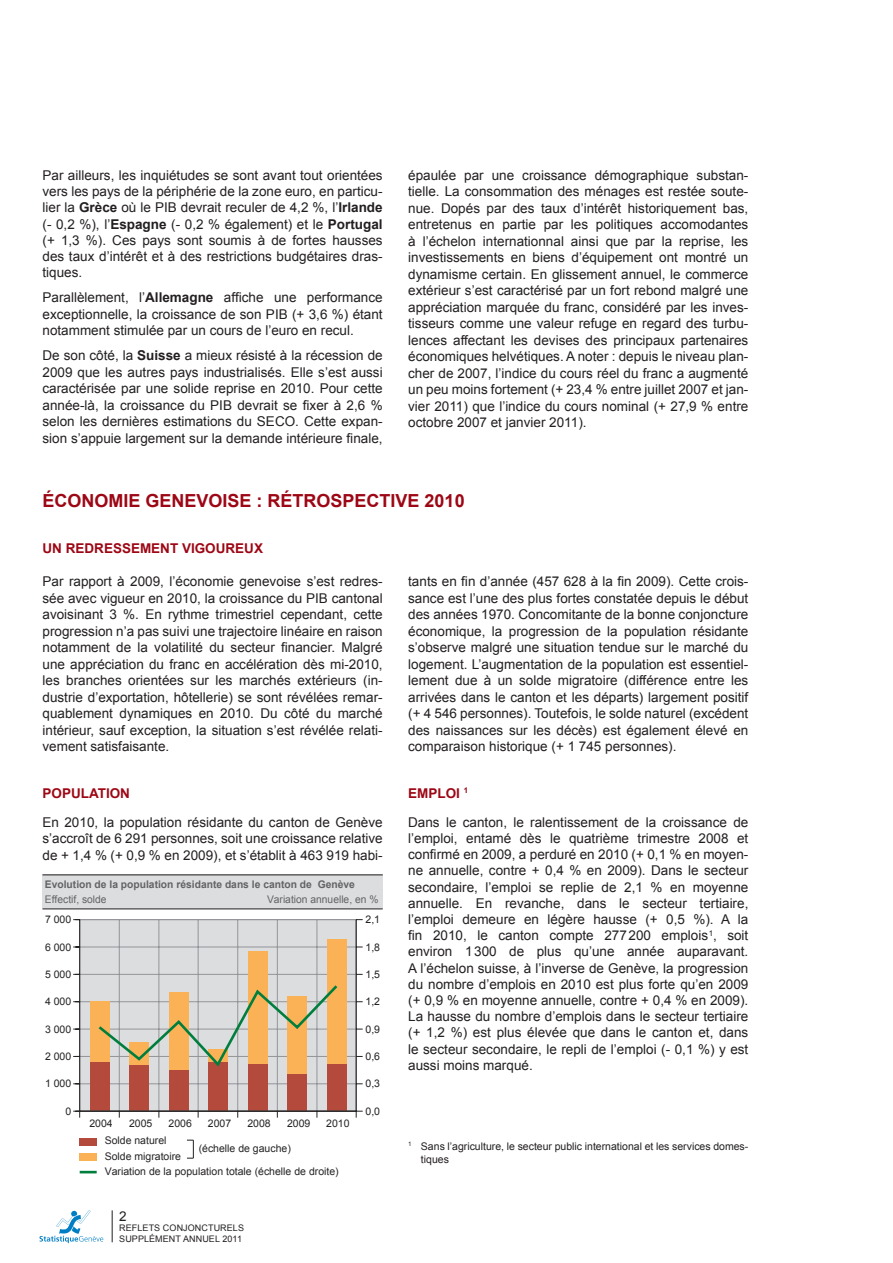
<style>
.page{position:relative;width:893px;height:1263px;background:#fff}
.page>*{position:absolute;margin:0;border:0;box-sizing:border-box;transform-origin:0 0}
.t1{font:700 18px "Arial";color:#9d0715}
.t2{font:13.5px/16.5px "Arial";color:#231f20;text-align:justify}
.t3{font:700 13.5px "Arial";color:#9d0715}
.t4{font:10.5px/15.3px "Arial";color:#262324}
.t5{font:10.5px/13.5px "Arial";color:#231f20}
.t6{font:700 10.5px "Arial";color:#636366}
.t7{font:10.5px "Arial";color:#636366}
.t8{font:9px/10.5px "Arial";letter-spacing:.01em;color:#231f20}
.t9{font:700 7.8px "Arial";color:#9d0715}
.s1{font-weight:700}
</style>
<div class="page">
<hr style="left:112px;top:1210px;width:1px;height:32px;background:#231f20">
<svg style="left:39px;top:1210px;width:64px;height:33px"></svg>
<div style="left:43px;top:875px;width:340px;height:34px;background:#dcdddf"></div>
<hr style="left:43px;top:909px;width:340px;height:1px;background:#231f20">
<hr style="left:43px;top:875px;width:340px;height:1px;background:#231f20">
<div style="left:80px;top:1138px;width:17px;height:7px;background:#b44a3c"></div>
<div style="left:80px;top:1153px;width:17px;height:7px;background:#fbb256"></div>
<svg style="left:80px;top:1171px;width:17px;height:2px"></svg>
<svg style="left:187px;top:1140px;width:7px;height:19px"></svg>
<div style="left:80px;top:920px;width:276px;height:191px;background:#dcdddf"></div>
<hr style="left:317px;top:920px;width:1px;height:191px;background:#939598">
<hr style="left:277px;top:920px;width:1px;height:191px;background:#939598">
<hr style="left:237px;top:920px;width:1px;height:191px;background:#939598">
<hr style="left:198px;top:920px;width:1px;height:191px;background:#939598">
<hr style="left:159px;top:920px;width:1px;height:191px;background:#939598">
<hr style="left:119px;top:920px;width:1px;height:191px;background:#939598">
<hr style="left:80px;top:947px;width:277px;height:1px;background:#939598">
<hr style="left:80px;top:974px;width:277px;height:1px;background:#939598">
<hr style="left:80px;top:1001px;width:277px;height:1px;background:#939598">
<hr style="left:80px;top:1029px;width:277px;height:1px;background:#939598">
<hr style="left:80px;top:1056px;width:277px;height:1px;background:#939598">
<hr style="left:80px;top:1083px;width:277px;height:1px;background:#939598">
<div style="left:90px;top:1062px;width:20px;height:49px;background:#b44a3c"></div>
<div style="left:90px;top:1001px;width:20px;height:61px;background:#fbb256"></div>
<div style="left:129px;top:1065px;width:20px;height:46px;background:#b44a3c"></div>
<div style="left:169px;top:1070px;width:19px;height:41px;background:#b44a3c"></div>
<div style="left:169px;top:993px;width:19px;height:77px;background:#fbb256"></div>
<div style="left:208px;top:1061px;width:20px;height:50px;background:#b44a3c"></div>
<div style="left:248px;top:1063px;width:19px;height:48px;background:#b44a3c"></div>
<div style="left:248px;top:951px;width:19px;height:112px;background:#fbb256"></div>
<div style="left:287px;top:1074px;width:20px;height:37px;background:#b44a3c"></div>
<div style="left:287px;top:996px;width:20px;height:78px;background:#fbb256"></div>
<div style="left:327px;top:1063px;width:19px;height:48px;background:#b44a3c"></div>
<div style="left:327px;top:939px;width:19px;height:124px;background:#fbb256"></div>
<hr style="left:80px;top:919px;width:277px;height:1px;background:#939598">
<hr style="left:356px;top:920px;width:1px;height:191px;background:#262324">
<hr style="left:80px;top:1111px;width:277px;height:1px;background:#262324">
<hr style="left:79px;top:920px;width:1px;height:191px;background:#262324">
<svg style="left:356px;top:1111px;width:7px;height:7px"></svg>
<svg style="left:73px;top:1111px;width:7px;height:7px"></svg>
<svg style="left:98px;top:982px;width:242px;height:87px"></svg>
<p class="t2" style="left:43px;top:167px;width:342px">Par ailleurs, les inquiétudes se sont avant tout orientées vers les pays de la périphérie de la zone euro, en particu&shy;lier la <span class="s1">Grèce</span> où le PIB devrait reculer de 4,2 %, l’<span class="s1">Irlande </span>(- 0,2 %), l’<span class="s1">Espagne</span> (- 0,2 % également) et le <span class="s1">Portugal </span>(+ 1,3 %). Ces pays sont soumis à de fortes hausses des taux d’intérêt et à des restrictions budgétaires dras&shy;tiques.</p>
<p class="t2" style="left:43px;top:289px;width:342px">Parallèlement, l’<span class="s1">Allemagne</span> affiche une performance exceptionnelle, la croissance de son PIB (+ 3,6 %) étant notamment stimulée par un cours de l’euro en recul.</p>
<p class="t2" style="left:43px;top:347px;width:342px">De son côté, la <span class="s1">Suisse</span> a mieux résisté à la récession de 2009 que les autres pays industrialisés. Elle s’est aussi caractérisée par une solide reprise en 2010. Pour cette année-là, la croissance du PIB devrait se fixer à 2,6 % selon les dernières estimations du SECO. Cette expan&shy;sion s’appuie largement sur la demande intérieure finale,</p>
<p class="t2" style="left:408px;top:167px;width:342px">épaulée par une croissance démographique substan&shy;tielle. La consommation des ménages est restée soute&shy;nue. Dopés par des taux d’intérêt historiquement bas, entretenus en partie par les politiques accomodantes à l’échelon internationnal ainsi que par la reprise, les investissements en biens d’équipement ont montré un dynamisme certain. En glissement annuel, le commerce extérieur s’est caractérisé par un fort rebond malgré une appréciation marquée du franc, considéré par les inves&shy;tisseurs comme une valeur refuge en regard des turbu&shy;lences affectant les devises des principaux partenaires économiques helvétiques. A noter : depuis le niveau plan&shy;cher de 2007, l’indice du cours réel du franc a augmenté un peu moins fortement (+ 23,4 % entre juillet 2007 et jan&shy;vier 2011) que l’indice du cours nominal (+ 27,9 % entre octobre 2007 et janvier 2011).</p>
<h1 class="t1" style="left:43px;top:488px;width:40px">écono</h1>
<h1 class="t1" style="left:109px;top:488px;width:64px">mie gene</h1>
<h1 class="t1" style="left:197px;top:488px;width:24px">voise</h1>
<h1 class="t1" style="left:257px;top:488px;width:50px">: rétros</h1>
<h1 class="t1" style="left:343px;top:488px;width:124px">pective 2010</h1>
<p class="t3" style="left:43px;top:539px;width:62px">un redresse</p>
<p class="t3" style="left:140px;top:539px;width:21px">ment</p>
<p class="t3" style="left:182px;top:539px;width:34px">vigoureu</p>
<p class="t3" style="left:254px;top:539px;width:11px">x</p>
<p class="t2" style="left:43px;top:574px;width:342px">Par rapport à 2009, l’économie genevoise s’est redres&shy;sée avec vigueur en 2010, la croissance du PIB cantonal avoisinant 3 %. En rythme trimestriel cependant, cette progression n’a pas suivi une trajectoire linéaire en raison notamment de la volatilité du secteur financier. Malgré une appréciation du franc en accélération dès mi-2010, les branches orientées sur les marchés extérieurs (in&shy;dustrie d’exportation, hôtellerie) se sont révélées remar&shy;quablement dynamiques en 2010. Du côté du marché intérieur, sauf exception, la situation s’est révélée relati&shy;vement satisfaisante.</p>
<p class="t3" style="left:43px;top:784px;width:64px">Po pulation</p>
<p class="t2" style="left:43px;top:814px;width:342px">En 2010, la population résidante du canton de Genève s’accroît de 6 291 personnes, soit une croissance relative de + 1,4 % (+ 0,9 % en 2009), et s’établit à 463 919 habi-</p>
<p class="t2" style="left:408px;top:574px;width:342px">tants en fin d’année (457 628 à la fin 2009). Cette crois&shy;sance est l’une des plus fortes constatée depuis le début des années 1970. Concomitante de la bonne conjoncture économique, la progression de la population résidante s’observe malgré une situation tendue sur le marché du logement. L’augmentation de la population est essentiel&shy;lement due à un solde migratoire (différence entre les arrivées dans le canton et les départs) largement positif (+ 4 546 personnes). Toutefois, le solde naturel (excédent des naissances sur les décès) est également élevé en comparaison historique (+ 1 745 personnes).</p>
<p class="t3" style="left:408px;top:784px;width:36px">Emploi</p>
<p class="t9" style="left:464px;top:785px;width:6px">1</p>
<p class="t2" style="left:408px;top:814px;width:342px">Dans le canton, le ralentissement de la croissance de l’emploi, entamé dès le quatrième trimestre 2008 et confirmé en 2009, a perduré en 2010 (+ 0,1 % en moyen&shy;ne annuelle, contre + 0,4 % en 2009). Dans le secteur secondaire, l’emploi se replie de 2,1 % en moyenne annuelle. En revanche, dans le secteur tertiaire, l’emploi demeure en légère hausse (+ 0,5 %). A la fin 2010, le canton compte 277200 emplois<sup>1</sup>, soit environ 1300 de plus qu’une année auparavant.<br>A l’échelon suisse, à l’inverse de Genève, la progression du nombre d’emplois en 2010 est plus forte qu’en 2009 (+ 0,9 % en moyenne annuelle, contre + 0,4 % en 2009).<br>La hausse du nombre d’emplois dans le secteur tertiaire (+ 1,2 %) est plus élevée que dans le canton et, dans le secteur secondaire, le repli de l’emploi (- 0,1 %) y est aussi moins marqué.</p>
<p class="t6" style="left:45px;top:877px;width:311px">Evolution de la population résidante dans le canton de Genève</p>
<p class="t7" style="left:45px;top:892px;width:63px">Effectif, solde</p>
<p class="t7" style="left:267px;top:892px;width:113px">Variation annuelle, en %</p>
<p class="t5" style="left:366px;top:913px;width:16px">2,1</p>
<p class="t4" style="left:45px;top:912px;width:28px">7 000</p>
<p class="t5" style="left:366px;top:940px;width:16px">1,8</p>
<p class="t4" style="left:45px;top:939px;width:28px">6 000</p>
<p class="t5" style="left:366px;top:968px;width:16px">1,5</p>
<p class="t4" style="left:45px;top:967px;width:28px">5 000</p>
<p class="t5" style="left:366px;top:995px;width:16px">1,2</p>
<p class="t4" style="left:45px;top:994px;width:28px">4 000</p>
<p class="t5" style="left:366px;top:1022px;width:16px">0,9</p>
<p class="t4" style="left:45px;top:1021px;width:28px">3 000</p>
<p class="t5" style="left:366px;top:1050px;width:16px">0,6</p>
<p class="t4" style="left:45px;top:1049px;width:28px">2 000</p>
<p class="t4" style="left:45px;top:1076px;width:28px">1 000</p>
<p class="t4" style="left:65px;top:1103px;width:7px">0</p>
<p class="t4" style="left:89px;top:1115px;width:25px">2004</p>
<p class="t4" style="left:129px;top:1115px;width:25px">2005</p>
<p class="t4" style="left:169px;top:1115px;width:25px">2006</p>
<p class="t4" style="left:208px;top:1115px;width:25px">2007</p>
<p class="t4" style="left:247px;top:1115px;width:25px">2008</p>
<p class="t4" style="left:287px;top:1115px;width:25px">2009</p>
<p class="t4" style="left:326px;top:1115px;width:25px">2010</p>
<p class="t4" style="left:105px;top:1133px;width:78px">Solde naturel<br>Solde migratoire</p>
<p class="t4" style="left:199px;top:1141px;width:94px">(échelle de gauche)</p>
<p class="t4" style="left:105px;top:1164px;width:236px">Variation de la population totale (échelle de droite)</p>
<p class="t2" style="left:119px;top:1208px;width:9px">2</p>
<p class="t8" style="left:119px;top:1223px;width:126px">Reflets conjoncturels<br>SUPPLÉMENT</p>
<p class="t8" style="left:183px;top:1233px;width:8px">ANNUEL</p>
<p class="t8" style="left:222px;top:1233px;width:21px">2011</p>
<p class="t5" style="left:366px;top:1077px;width:16px">0,3</p>
<p class="t5" style="left:366px;top:1104px;width:16px">0,0</p>
<p class="t5" style="left:421px;top:1139px;width:329px;text-indent:-13px"><sup>1</sup> Sans l’agriculture, le secteur public international et les services domes&shy;tiques</p>
</div>
